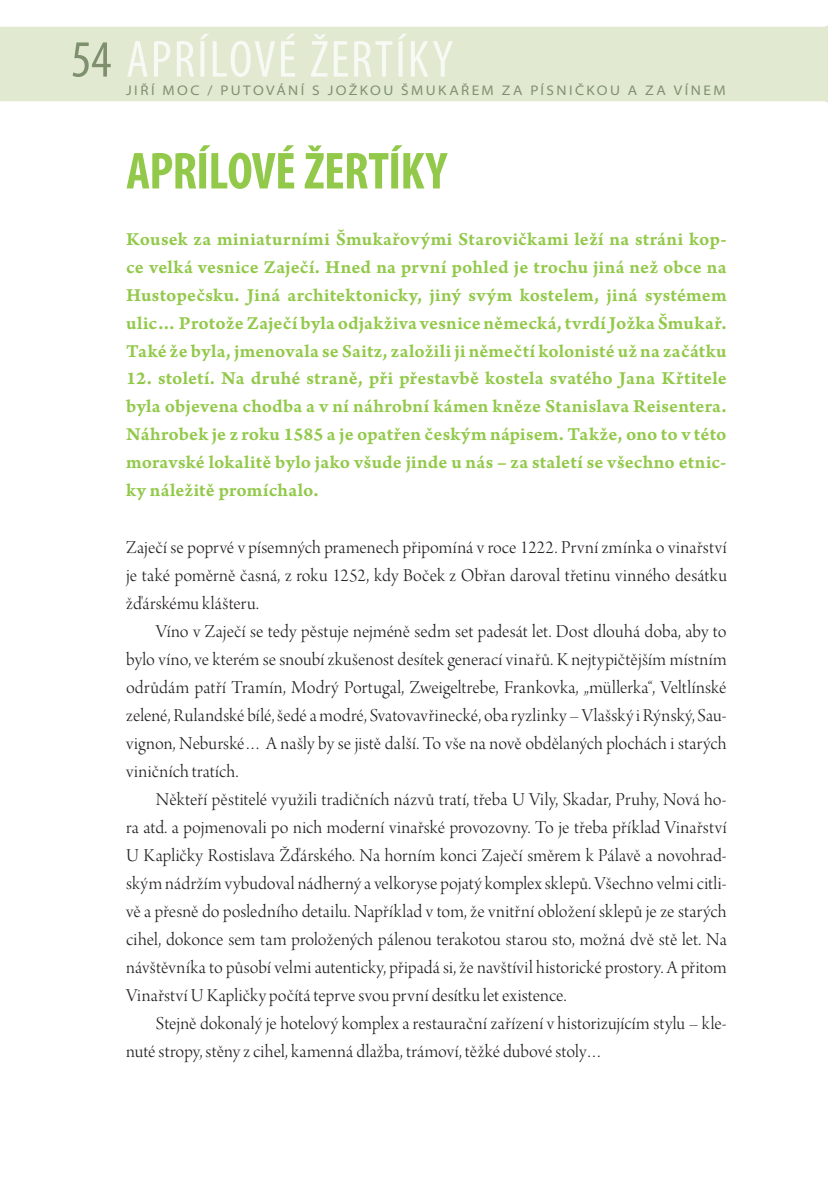
<style>
.page{position:relative;width:828px;height:1190px;background:#fff}
.page>*{position:absolute;margin:0;border:0;box-sizing:border-box;transform-origin:0 0}
.t1{font:condensed 52.5px "Myriad Pro";letter-spacing:.035em;color:#f7faf4}
.t2{font:700 condensed 52.5px "Myriad Pro";letter-spacing:-.015em;color:#92c94a}
.t3{font:19.25px/28px "Arno Pro Light Display";letter-spacing:.01em;color:#231f20;text-align:justify}
.t4{font:19.25px/28px "Arno Pro Smbd Caption";letter-spacing:.015em;color:#92c94a;text-align:justify}
.t5{font:semi-expanded 14px "Myriad Pro";letter-spacing:.175em;color:#7f906e}
.s1{color:#7f906e}
</style>
<div class="page">
<div style="left:0;top:27px;width:825px;height:74px;background:#e1e9d0"></div>
<div style="left:127px;top:34px;width:325px;height:43px;background:#e1e9d0"></div>
<h1 class="t1" style="left:71px;top:40px;width:383px"><span class="s1">54</span> APRÍLOVÉ ŽERTÍKY</h1>
<p class="t5" style="left:126px;top:85px;width:601px">JIŘÍ MOC / PUTOVÁNÍ S JOŽKOU ŠMUKAŘEM ZA PÍSNIČKOU A ZA VÍNEM</p>
<h1 class="t2" style="left:126px;top:152px;width:322px">APRÍLOVÉ ŽERTÍKY</h1>
<p class="t4" style="left:126px;top:226px;width:602px">Kousek za miniaturními Šmukařovými Starovičkami leží na stráni kop&shy;ce velká vesnice Zaječí. Hned na první pohled je trochu jiná než obce na Hustopečsku. Jiná architektonicky, jiný svým kostelem, jiná systémem ulic… Protože Zaječí byla odjakživa vesnice německá, tvrdí Jožka Šmukař.<br>Také že byla, jmenovala se Saitz, založili ji němečtí kolonisté už na začátku</p>
<p class="t4" style="left:126px;top:366px;width:602px">12. století. Na druhé straně, při přestavbě kostela svatého Jana Křtitele byla objevena chodba a v ní náhrobní kámen kněze Stanislava Reisentera.<br>Náhrobek je z roku 1585 a je opatřen českým nápisem. Takže, ono to v této moravské lokalitě bylo jako všude jinde u nás – za staletí se všechno etnic&shy;ky náležitě promíchalo.</p>
<p class="t3" style="left:126px;top:534px;width:602px">Zaječí se poprvé v písemných pramenech připomíná v roce 1222. První zmínka o vinařství je také poměrně časná, z roku 1252, kdy Boček z Obřan daroval třetinu vinného desátku žďárskému klášteru.</p>
<p class="t3" style="left:126px;top:618px;width:602px;text-indent:30px">Víno v Zaječí se tedy pěstuje nejméně sedm set padesát let. Dost dlouhá doba, aby to bylo víno, ve kterém se snoubí zkušenost desítek generací vinařů. K nejtypičtějším místním odrůdám patří Tramín, Modrý Portugal, Zweigeltrebe, Frankovka, „müllerka“, Veltlínské zelené, Rulandské bílé, šedé a modré, Svatovavřinecké, oba ryzlinky – Vlašský i Rýnský, Sau&shy;vignon, Neburské… A našly by se jistě další. To vše na nově obdělaných plochách i starých viničních tratích.</p>
<p class="t3" style="left:126px;top:786px;width:602px;text-indent:30px">Někteří pěstitelé využili tradičních názvů tratí, třeba U Vily, Skadar, Pruhy, Nová ho&shy;ra atd. a pojmenovali po nich moderní vinařské provozovny. To je třeba příklad Vinařství U Kapličky Rostislava Žďárského. Na horním konci Zaječí směrem k Pálavě a novohrad&shy;ským nádržím vybudoval nádherný a velkoryse pojatý komplex sklepů. Všechno velmi citli&shy;vě a přesně do posledního detailu. Například v tom, že vnitřní obložení sklepů je ze starých cihel, dokonce sem tam proložených pálenou terakotou starou sto, možná dvě stě let. Na návštěvníka to působí velmi autenticky, připadá si, že navštívil historické prostory. A přitom Vinařství U Kapličky počítá teprve svou první desítku let existence.</p>
<p class="t3" style="left:126px;top:1010px;width:602px;text-indent:30px">Stejně dokonalý je hotelový komplex a restaurační zařízení v historizujícím stylu – kle&shy;nuté stropy, stěny z cihel, kamenná dlažba, trámoví, těžké dubové stoly…</p>
</div>
